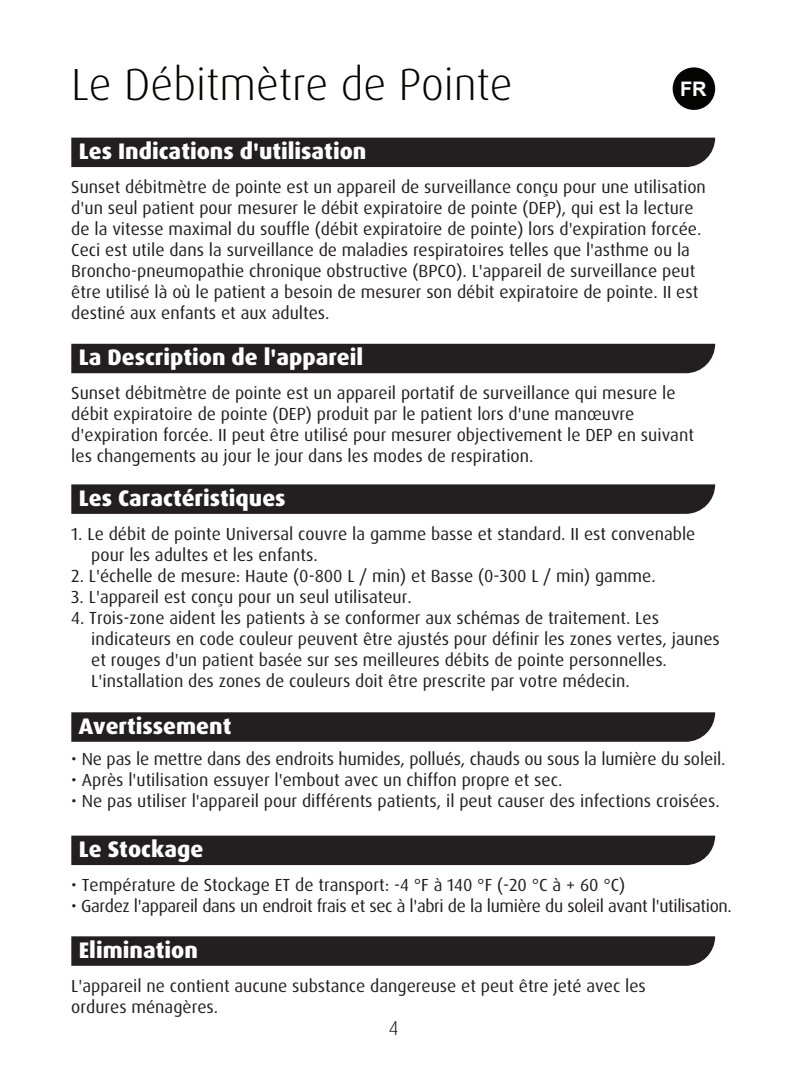
<style>
.page{position:relative;width:787px;height:1092px;background:#fff}
.page>*{position:absolute;margin:0;border:0;box-sizing:border-box;transform-origin:0 0}
.t1{font:300 45px "Dax Pro";color:#040503}
.t2{font:800 22.5px "Dax Pro";color:#fff}
.t3{font:700 20px "Arial";color:#fff}
.t4{font:300 20px "Dax Pro";color:#040503}
.t5{font:17.5px/21px "Dax Pro";color:#231f20}
.t6{font:17.5px "Dax Pro";letter-spacing:-.02em;color:#231f20}
</style>
<div class="page">
<div style="left:672px;top:67px;width:43px;height:43px;background:#040503;border-radius:50%"></div>
<div style="left:71px;top:138px;width:644px;height:29px;background:#231f20"></div>
<div style="left:71px;top:344px;width:644px;height:29px;background:#231f20"></div>
<svg style="left:71px;top:484px;width:644px;height:30px"></svg>
<div style="left:71px;top:712px;width:644px;height:29px;background:#231f20"></div>
<div style="left:71px;top:835px;width:644px;height:30px;background:#231f20"></div>
<div style="left:71px;top:936px;width:644px;height:29px;background:#231f20"></div>
<h1 class="t1" style="left:71px;top:55px;width:443px">Le Débitmètre de Pointe</h1>
<p class="t3" style="left:680px;top:76px;width:28px">FR</p>
<p class="t2" style="left:79px;top:137px;width:289px">Les Indications d'utilisation</p>
<p class="t5" style="left:71px;top:176px;width:636px">Sunset débitmètre de pointe est un appareil de surveillance conçu pour une utilisation d'un seul patient pour mesurer le débit expiratoire de pointe (DEP), qui est la lecture de la vitesse maximal du souffle (débit expiratoire de pointe) lors d'expiration forcée.<br>Ceci est utile dans la surveillance de maladies respiratoires telles que l'asthme ou la Broncho-pneumopathie chronique obstructive (BPCO). L'appareil de surveillance peut être utilisé là où le patient a besoin de mesurer son débit expiratoire de pointe. II est destiné aux enfants et aux adultes.</p>
<p class="t2" style="left:79px;top:343px;width:286px">La Description de l'appareil</p>
<p class="t5" style="left:71px;top:382px;width:624px">Sunset débitmètre de pointe est un appareil portatif de surveillance qui mesure le débit expiratoire de pointe (DEP) produit par le patient lors d'une manœuvre d'expiration forcée. II peut être utilisé pour mesurer objectivement le DEP en suivant les changements au jour le jour dans les modes de respiration.</p>
<p class="t2" style="left:79px;top:483px;width:208px">Les Caractéristiques</p>
<p class="t5" style="left:91px;top:523px;width:605px;text-indent:-20px">1. Le débit de pointe Universal couvre la gamme basse et standard. II est convenable pour les adultes et les enfants.</p>
<p class="t5" style="left:71px;top:565px;width:586px">2. L'échelle de mesure: Haute (0-800 L / min) et Basse (0-300 L / min) gamme.</p>
<p class="t5" style="left:71px;top:586px;width:342px">3. L'appareil est conçu pour un seul utilisateur.</p>
<p class="t5" style="left:91px;top:607px;width:630px;text-indent:-20px">4. Trois-zone aident les patients à se conformer aux schémas de traitement. Les indicateurs en code couleur peuvent être ajustés pour définir les zones vertes, jaunes et rouges d'un patient basée sur ses meilleures débits de pointe personnelles.<br>L'installation des zones de couleurs doit être prescrite par votre médecin.</p>
<p class="t2" style="left:79px;top:711px;width:154px">Avertissement</p>
<p class="t5" style="left:71px;top:748px;width:655px">• Ne pas le mettre dans des endroits humides, pollués, chauds ou sous la lumière du soleil.</p>
<p class="t5" style="left:71px;top:769px;width:492px">• Après l'utilisation essuyer l'embout avec un chiffon propre et sec.</p>
<p class="t5" style="left:71px;top:790px;width:650px">• Ne pas utiliser l'appareil pour différents patients, il peut causer des infections croisées.</p>
<p class="t2" style="left:79px;top:834px;width:126px">Le Stockage</p>
<p class="t5" style="left:71px;top:874px;width:555px">• Température de Stockage ET de transport: -4 °F à 140 °F (-20 °C à + 60 °C)</p>
<p class="t6" style="left:71px;top:894px;width:662px">• Gardez l'appareil dans un endroit frais et sec à l'abri de la lumière du soleil avant l'utilisation.</p>
<p class="t2" style="left:79px;top:935px;width:121px">Elimination</p>
<p class="t5" style="left:71px;top:975px;width:576px">L'appareil ne contient aucune substance dangereuse et peut être jeté avec les ordures ménagères.</p>
<p class="t4" style="left:389px;top:1015px;width:11px">4</p>
</div>
